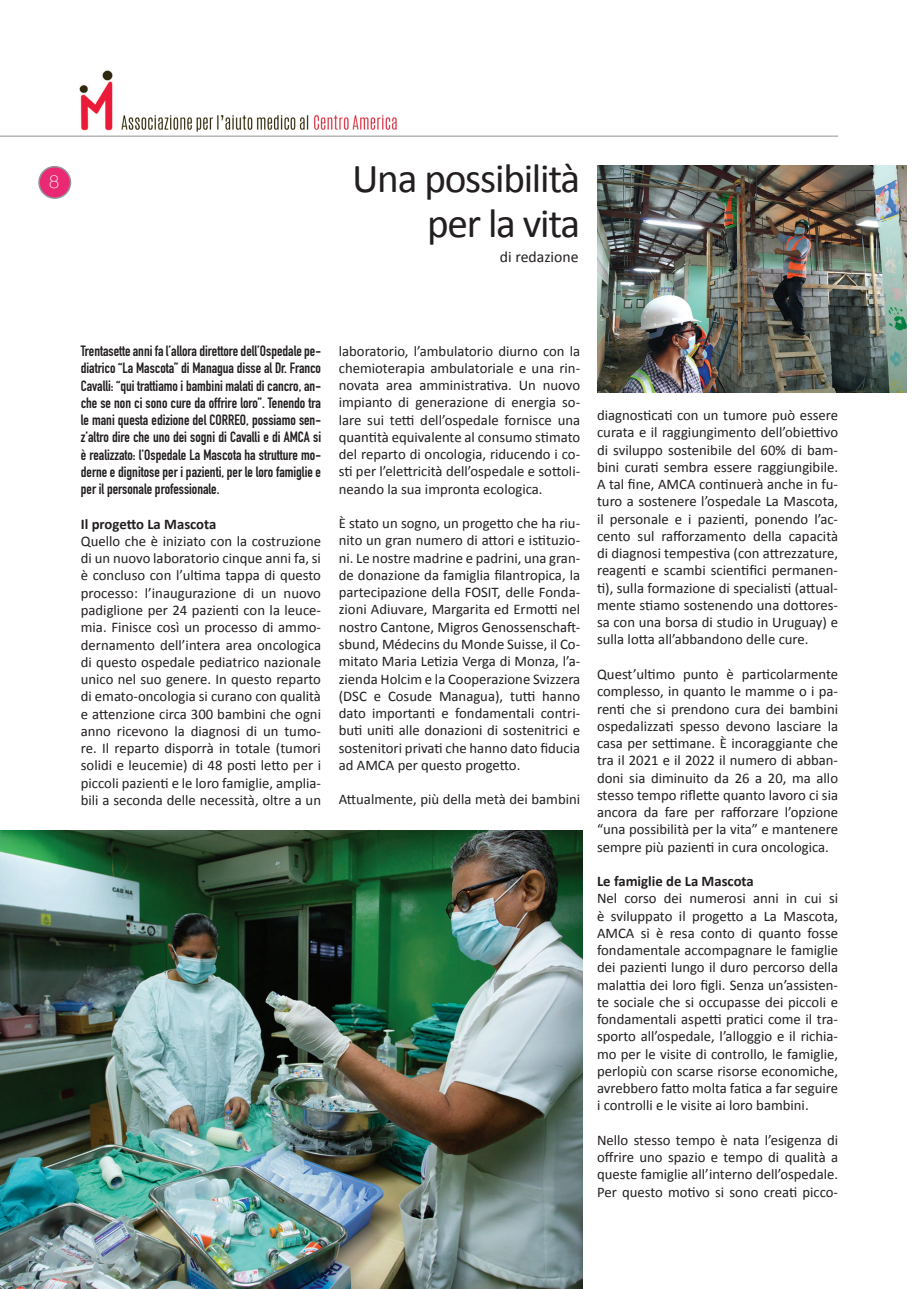
<style>
.page{position:relative;width:919px;height:1289px;background:#fff}
.page>*{position:absolute;margin:0;border:0;box-sizing:border-box;transform-origin:0 0}
.t1{font:41.25px/45px "Calibri";letter-spacing:-.03em;color:#231f20;text-align:right}
.t2{font:100 18px "Helvetica Neue";color:#fff}
.t3{font:15.75px "Calibri";color:#231f20}
.t4{font:14.7px/17.2px "Calibri";color:#231f20;text-align:justify}
.t5{font:700 14.7px/17.2px "DIN Condensed";color:#231f20;text-align:justify}
.t6{font:700 14.7px "Calibri";color:#231f20}
</style>
<div class="page">
<img style="left:116px;top:111px;width:289px;height:25px">
<img style="left:80px;top:70px;width:33px;height:61px">
<hr style="left:0;top:136px;width:838px;height:1px;background:#939395">
<div style="left:39px;top:167px;width:31px;height:31px;background:#ea2975;border-radius:50%"></div>
<div style="left:38px;top:166px;width:33px;height:33px;border:2px solid #939598;border-radius:50%"></div>
<img style="left:597px;top:166px;width:309px;height:226px">
<img style="left:0;top:830px;width:583px;height:458px">
<p class="t2" style="left:49px;top:168px;width:12px">8</p>
<h1 class="t1" style="left:352px;top:155px;width:230px">Una possibilità per la vita</h1>
<p class="t3" style="left:500px;top:247px;width:80px">di redazione</p>
<p class="t5" style="left:81px;top:342px;width:242px">Trentasette anni fa l’allora direttore dell’Ospedale pe&shy;diatrico “La Mascota” di Managua disse al Dr. Franco Cavalli: “qui trattiamo i bambini malati di cancro, an&shy;che se non ci sono cure da offrire loro”. Tenendo tra le mani questa edizione del CORREO, possiamo sen&shy;z’altro dire che uno dei sogni di Cavalli e di AMCA si è realizzato: l’Ospedale La Mascota ha strutture mo&shy;derne e dignitose per i pazienti, per le loro famiglie e per il personale professionale.</p>
<p class="t6" style="left:81px;top:514px;width:137px">Il progetto La Mascota</p>
<p class="t4" style="left:81px;top:532px;width:242px">Quello che è iniziato con la costruzione di un nuovo laboratorio cinque anni fa, si è concluso con l’ultima tappa di questo processo: l’inaugurazione di un nuovo padiglione per 24 pazienti con la leuce&shy;mia. Finisce così un processo di ammo&shy;dernamento dell’intera area oncologica di questo ospedale pediatrico nazionale unico nel suo genere. In questo reparto di emato-oncologia si curano con qualità e attenzione circa 300 bambini che ogni anno ricevono la diagnosi di un tumo&shy;re. Il reparto disporrà in totale (tumori solidi e leucemie) di 48 posti letto per i piccoli pazienti e le loro famiglie, amplia&shy;bili a seconda delle necessità, oltre a un</p>
<p class="t4" style="left:339px;top:342px;width:243px">laboratorio, l’ambulatorio diurno con la chemioterapia ambulatoriale e una rin&shy;novata area amministrativa. Un nuovo impianto di generazione di energia so&shy;lare sui tetti dell’ospedale fornisce una quantità equivalente al consumo stimato del reparto di oncologia, riducendo i co&shy;sti per l’elettricità dell’ospedale e sottoli&shy;neando la sua impronta ecologica.</p>
<p class="t4" style="left:339px;top:514px;width:243px">È stato un sogno, un progetto che ha riu&shy;nito un gran numero di attori e istituzio&shy;ni. Le nostre madrine e padrini, una gran&shy;de donazione da famiglia filantropica, la partecipazione della FOSIT, delle Fonda&shy;zioni Adiuvare, Margarita ed Ermotti nel nostro Cantone, Migros Genossenschaft&shy;sbund, Médecins du Monde Suisse, il Co&shy;mitato Maria Letizia Verga di Monza, l’a&shy;zienda Holcim e la Cooperazione Svizzera (DSC e Cosude Managua), tutti hanno dato importanti e fondamentali contri&shy;buti uniti alle donazioni di sostenitrici e sostenitori privati che hanno dato fiducia ad AMCA per questo progetto.</p>
<p class="t4" style="left:339px;top:790px;width:243px">Attualmente, più della metà dei bambini</p>
<p class="t4" style="left:597px;top:406px;width:242px">diagnosticati con un tumore può essere curata e il raggiungimento dell’obiettivo di sviluppo sostenibile del 60% di bam&shy;bini curati sembra essere raggiungibile.<br>A tal fine, AMCA continuerà anche in fu&shy;turo a sostenere l’ospedale La Mascota, il personale e i pazienti, ponendo l’ac&shy;cento sul rafforzamento della capacità di diagnosi tempestiva (con attrezzature, reagenti e scambi scientifici permanen&shy;ti), sulla formazione di specialisti (attual&shy;mente stiamo sostenendo una dottores&shy;sa con una borsa di studio in Uruguay) e sulla lotta all’abbandono delle cure.</p>
<p class="t4" style="left:597px;top:665px;width:242px">Quest’ultimo punto è particolarmente complesso, in quanto le mamme o i pa&shy;renti che si prendono cura dei bambini ospedalizzati spesso devono lasciare la casa per settimane. È incoraggiante che tra il 2021 e il 2022 il numero di abban&shy;doni sia diminuito da 26 a 20, ma allo stesso tempo riflette quanto lavoro ci sia ancora da fare per rafforzare l’opzione “una possibilità per la vita” e mantenere sempre più pazienti in cura oncologica.</p>
<p class="t6" style="left:597px;top:871px;width:158px">Le famiglie de La Mascota</p>
<p class="t4" style="left:597px;top:889px;width:242px">Nel corso dei numerosi anni in cui si è sviluppato il progetto a La Mascota, AMCA si è resa conto di quanto fosse fondamentale accompagnare le famiglie dei pazienti lungo il duro percorso della malattia dei loro figli. Senza un’assisten&shy;te sociale che si occupasse dei piccoli e fondamentali aspetti pratici come il tra&shy;sporto all’ospedale, l’alloggio e il richia&shy;mo per le visite di controllo, le famiglie, perlopiù con scarse risorse economiche, avrebbero fatto molta fatica a far seguire i controlli e le visite ai loro bambini.</p>
<p class="t4" style="left:597px;top:1131px;width:242px">Nello stesso tempo è nata l’esigenza di offrire uno spazio e tempo di qualità a queste famiglie all’interno dell’ospedale.<br>Per questo motivo si sono creati picco-</p>
</div>
